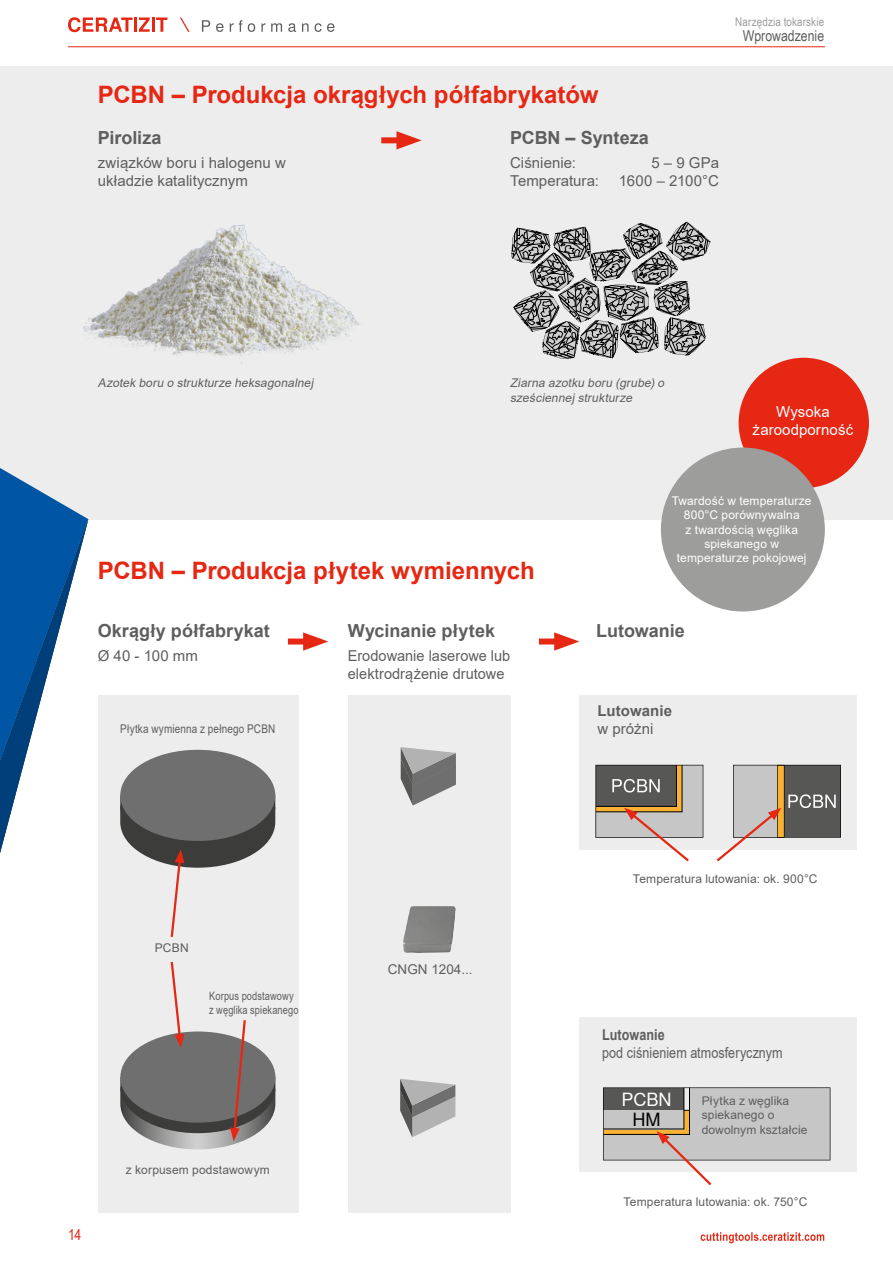
<style>
.page{position:relative;width:893px;height:1263px;background:#fff}
.page>*{position:absolute;margin:0;border:0;box-sizing:border-box;transform-origin:0 0}
.t1{font:700 24px "Arial";color:#e52713}
.t2{font:18.15px "Ceratizit Sans Global";color:#fff}
.t3{font:18.15px "Ceratizit Sans Global";color:#000}
.t4{font:700 18px "Arial";color:#5f5e5e}
.t5{font:15px/18px "Arial";letter-spacing:.005em;color:#5f5e5e}
.t6{font:15px "Arial";letter-spacing:.005em;color:#5f5e5e;scale:.84 1}
.t7{font:15px/18px "Arial";letter-spacing:.005em;color:#fff;text-align:center}
.t8{font:15px "Arial Narrow";color:#5f5e5e}
.t9{font:700 15px "Arial";letter-spacing:.005em;color:#5f5e5e}
.t10{font:700 15px "Arial";letter-spacing:.005em;color:#5f5e5e;scale:.84 1}
.t11{font:15px "Arial Narrow";color:#e52713}
.t12{font:13.5px "Arial";color:#5f5e5e}
.t13{font:12px/14.4px "Arial";letter-spacing:.01em;color:#5f5e5e}
.t14{font:12px/14.4px "Arial";letter-spacing:.01em;color:#fff;text-align:center}
.t15{font:italic 12px/14.4px "Arial";color:#5f5e5e}
.t16{font:12px "Arial";letter-spacing:.01em;color:#5f5e5e;scale:.83 1}
.t17{font:12px "Arial Narrow";letter-spacing:.01em;color:#9d9d9c}
.t18{font:11.55px/13.8px "Arial";letter-spacing:.01em;color:#5f5e5e;scale:.8 1}
</style>
<div class="page">
<hr style="left:68px;top:47px;width:757px;height:1px;background:#e52713">
<div style="left:0;top:66px;width:893px;height:453px;background:#ededed"></div>
<svg style="left:512px;top:222px;width:198px;height:137px"></svg>
<div style="left:381px;top:137px;width:26px;height:6px;background:#e52713"></div>
<svg style="left:396px;top:131px;width:26px;height:18px"></svg>
<div style="left:98px;top:695px;width:201px;height:518px;background:#ededed"></div>
<div style="left:348px;top:695px;width:162px;height:518px;background:#ededed"></div>
<div style="left:579px;top:695px;width:278px;height:155px;background:#ededed"></div>
<div style="left:579px;top:1016px;width:278px;height:155px;background:#ededed"></div>
<div style="left:120px;top:750px;width:155px;height:91px;background:#706f6f;border-radius:50%"></div>
<svg style="left:120px;top:961px;width:155px;height:188px"></svg>
<svg style="left:120px;top:795px;width:155px;height:142px"></svg>
<svg style="left:603px;top:1087px;width:227px;height:99px"></svg>
<div style="left:288px;top:638px;width:26px;height:6px;background:#e52713"></div>
<svg style="left:303px;top:632px;width:25px;height:19px"></svg>
<div style="left:539px;top:638px;width:26px;height:6px;background:#e52713"></div>
<svg style="left:554px;top:632px;width:25px;height:19px"></svg>
<svg style="left:595px;top:764px;width:108px;height:98px"></svg>
<svg style="left:716px;top:765px;width:125px;height:97px"></svg>
<svg style="left:401px;top:747px;width:55px;height:58px"></svg>
<img style="left:403px;top:906px;width:53px;height:47px">
<svg style="left:400px;top:1079px;width:55px;height:58px"></svg>
<img style="left:83px;top:224px;width:276px;height:140px">
<svg style="left:0;top:468px;width:88px;height:385px"></svg>
<svg style="left:701px;top:1232px;width:123px;height:11px"></svg>
<svg style="left:180px;top:18px;width:10px;height:14px"></svg>
<svg style="left:68px;top:17px;width:65px;height:15px"></svg>
<hr style="left:134px;top:18px;width:3px;height:14px;background:#e52713">
<svg style="left:139px;top:18px;width:11px;height:14px"></svg>
<hr style="left:152px;top:18px;width:3px;height:14px;background:#e52713">
<svg style="left:156px;top:18px;width:11px;height:14px"></svg>
<svg style="left:202px;top:20px;width:8px;height:12px"></svg>
<svg style="left:216px;top:23px;width:8px;height:9px"></svg>
<svg style="left:230px;top:20px;width:12px;height:12px"></svg>
<svg style="left:248px;top:23px;width:7px;height:9px"></svg>
<svg style="left:261px;top:23px;width:4px;height:9px"></svg>
<svg style="left:271px;top:23px;width:11px;height:9px"></svg>
<svg style="left:288px;top:23px;width:8px;height:9px"></svg>
<svg style="left:302px;top:23px;width:7px;height:9px"></svg>
<svg style="left:315px;top:23px;width:19px;height:9px"></svg>
<div style="left:739px;top:358px;width:130px;height:130px;background:#e52713;border-radius:50%"></div>
<div style="left:661px;top:447px;width:164px;height:164px;background:#9d9d9c;border-radius:50%"></div>
<h1 class="t1" style="left:98px;top:77px;width:502px">PCBN – Produkcja okrągłych półfabrykatów</h1>
<p class="t4" style="left:98px;top:125px;width:65px">Piroliza</p>
<p class="t4" style="left:510px;top:125px;width:140px">PCBN – Synteza</p>
<p class="t5" style="left:98px;top:154px;width:190px">związków boru i halogenu w układzie katalitycznym</p>
<p class="t5" style="left:619px;top:154px;width:102px;text-align:right">5 – 9 GPa<br>1600 – 2100°C</p>
<p class="t5" style="left:510px;top:154px;width:67px">Ciśnienie:</p>
<p class="t5" style="left:510px;top:172px;width:90px">Temperatura:</p>
<p class="t17" style="left:735px;top:13px;width:90px">Narzędzia tokarskie</p>
<p class="t8" style="left:743px;top:24px;width:83px">Wprowadzenie</p>
<p class="t15" style="left:98px;top:376px;width:217px">Azotek boru o strukturze heksagonalnej</p>
<p class="t15" style="left:510px;top:376px;width:159px">Ziarna azotku boru (grube)o sześciennej strukturze</p>
<p class="t7" style="left:753px;top:403px;width:102px">Wysoka żaroodporność</p>
<h1 class="t1" style="left:98px;top:554px;width:438px">PCBN – Produkcja płytek wymiennych</h1>
<p class="t14" style="left:672px;top:493px;width:141px">Twardość w temperaturze<br>800°C porównywalna<br>z twardością węglika spiekanego w temperaturze pokojowej</p>
<p class="t4" style="left:98px;top:618px;width:173px">Okrągły półfabrykat</p>
<p class="t4" style="left:596px;top:618px;width:90px">Lutowanie</p>
<p class="t5" style="left:98px;top:647px;width:102px">Ø 40 - 100 mm</p>
<p class="t4" style="left:348px;top:618px;width:149px">Wycinanie płytek</p>
<p class="t5" style="left:348px;top:647px;width:164px">Erodowanie laserowe lub elektrodrążenie drutowe</p>
<p class="t16" style="left:120px;top:720px;width:188px">Płytka wymienna z pełnego PCBN</p>
<p class="t9" style="left:597px;top:700px;width:76px">Lutowanie</p>
<p class="t5" style="left:597px;top:720px;width:58px">w próżni</p>
<p class="t13" style="left:155px;top:941px;width:35px">PCBN</p>
<p class="t18" style="left:209px;top:989px;width:113px">Korpus podstawowy z węglika spiekanego</p>
<p class="t11" style="left:68px;top:1223px;width:15px">14</p>
<p class="t13" style="left:126px;top:1162px;width:145px">z korpusem podstawowym</p>
<p class="t12" style="left:388px;top:960px;width:86px">CNGN 1204...</p>
<p class="t13" style="left:633px;top:872px;width:186px">Temperatura lutowania: ok. 900°C</p>
<p class="t10" style="left:602px;top:1024px;width:76px">Lutowanie</p>
<p class="t6" style="left:602px;top:1042px;width:216px">pod ciśnieniem atmosferycznym</p>
<p class="t13" style="left:702px;top:1093px;width:107px">Płytka z węglika spiekanego o dowolnym kształcie</p>
<p class="t2" style="left:621px;top:1089px;width:52px">PCBN</p>
<p class="t3" style="left:632px;top:1109px;width:30px">HM</p>
<p class="t13" style="left:623px;top:1194px;width:185px">Temperatura lutowania: ok. 750°C</p>
</div>
